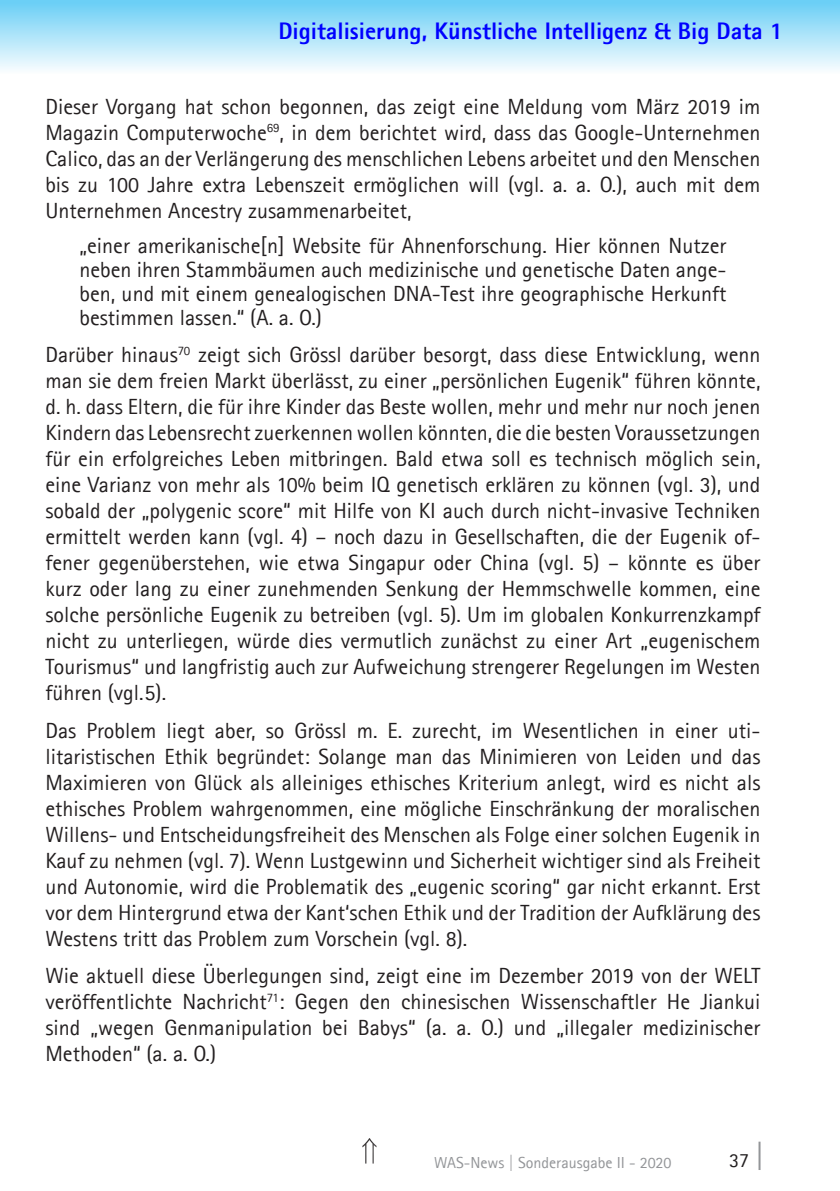
<style>
.page{position:relative;width:840px;height:1191px;background:#fff}
.page>*{position:absolute;margin:0;border:0;box-sizing:border-box;transform-origin:0 0}
.Heading_1{font:800 24px "Agfa Rotis Sans Serif";color:#00f}
.Zitat2{font:22px/26px "Agfa Rotis Sans Serif";color:#231f20;text-align:justify}
.t1{font:20px "Agfa Rotis Sans Serif";color:#231f20}
.t2{font:16px "Agfa Rotis Sans Serif";color:#939598}
</style>
<div class="page">
<hr style="left:758px;top:1141px;width:2px;height:29px;background:#939598">
<div style="left:0;top:0;width:839px;height:74px;background:linear-gradient(to bottom,#66cdf5,#fafdfe)"></div>
<p class="Heading_1" style="left:278px;top:16px;width:506px">Digitalisierung, Künstliche Intelligenz &amp; Big Data 1</p>
<p class="Zitat2" style="left:45px;top:93px;width:716px">Dieser Vorgang hat schon begonnen, das zeigt eine Meldung vom März 2019 im Magazin Computerwoche<sup>69</sup>, in dem berichtet wird, dass das Google-Unternehmen Calico, das an der Verlängerung des menschlichen Lebens arbeitet und den Menschen bis zu 100 Jahre extra Lebenszeit ermöglichen will (vgl. a. a. O.), auch mit dem Unternehmen Ancestry zusammenarbeitet,</p>
<p class="Zitat2" style="left:79px;top:233px;width:648px;line-height:24px">„einer amerikanische[n] Website für Ahnenforschung. Hier können Nutzer neben ihren Stammbäumen auch medizinische und genetische Daten ange&shy;ben, und mit einem genealogischen DNA-Test ihre geographische Herkunft bestimmen lassen.“ (A. a. O.)</p>
<p class="Zitat2" style="left:45px;top:342px;width:716px">Darüber hinaus<sup>70</sup> zeigt sich Grössl darüber besorgt, dass diese Entwicklung, wenn man sie dem freien Markt überlässt, zu einer „persönlichen Eugenik“ führen könnte, d. h. dass Eltern, die für ihre Kinder das Beste wollen, mehr und mehr nur noch jenen Kindern das Lebensrecht zuerkennen wollen könnten, die die besten Voraussetzungen für ein erfolgreiches Leben mitbringen. Bald etwa soll es technisch möglich sein, eine Varianz von mehr als 10% beim IQ genetisch erklären zu können (vgl. 3), und sobald der „polygenic score“ mit Hilfe von KI auch durch nicht-invasive Techniken ermittelt werden kann (vgl. 4) – noch dazu in Gesellschaften, die der Eugenik of&shy;fener gegenüberstehen, wie etwa Singapur oder China (vgl. 5) – könnte es über kurz oder lang zu einer zunehmenden Senkung der Hemmschwelle kommen, eine solche persönliche Eugenik zu betreiben (vgl. 5). Um im globalen Konkurrenzkampf nicht zu unterliegen, würde dies vermutlich zunächst zu einer Art „eugenischem Tourismus“ und langfristig auch zur Aufweichung strengerer Regelungen im Westen führen (vgl.5).</p>
<p class="Zitat2" style="left:45px;top:717px;width:716px">Das Problem liegt aber, so Grössl m. E. zurecht, im Wesentlichen in einer uti&shy;litaristischen Ethik begründet: Solange man das Minimieren von Leiden und das Maximieren von Glück als alleiniges ethisches Kriterium anlegt, wird es nicht als ethisches Problem wahrgenommen, eine mögliche Einschränkung der moralischen Willens- und Entscheidungsfreiheit des Menschen als Folge einer solchen Eugenik in Kauf zu nehmen (vgl. 7). Wenn Lustgewinn und Sicherheit wichtiger sind als Freiheit und Autonomie, wird die Problematik des „eugenic scoring“ gar nicht erkannt. Erst vor dem Hintergrund etwa der Kant‘schen Ethik und der Tradition der Aufklärung des Westens tritt das Problem zum Vorschein (vgl. 8).</p>
<p class="Zitat2" style="left:45px;top:962px;width:716px">Wie aktuell diese Überlegungen sind, zeigt eine im Dezember 2019 von der WELT veröffentlichte Nachricht<sup>71</sup>: Gegen den chinesischen Wissenschaftler He Jiankui sind „wegen Genmanipulation bei Babys“ (a. a. O.) und „illegaler medizinischer Methoden“ (a. a. O.)</p>
<p class="t2" style="left:434px;top:1153px;width:239px">WAS-News | Sonderausgabe II - 2020</p>
<p class="t1" style="left:728px;top:1148px;width:21px">37</p>
</div>
